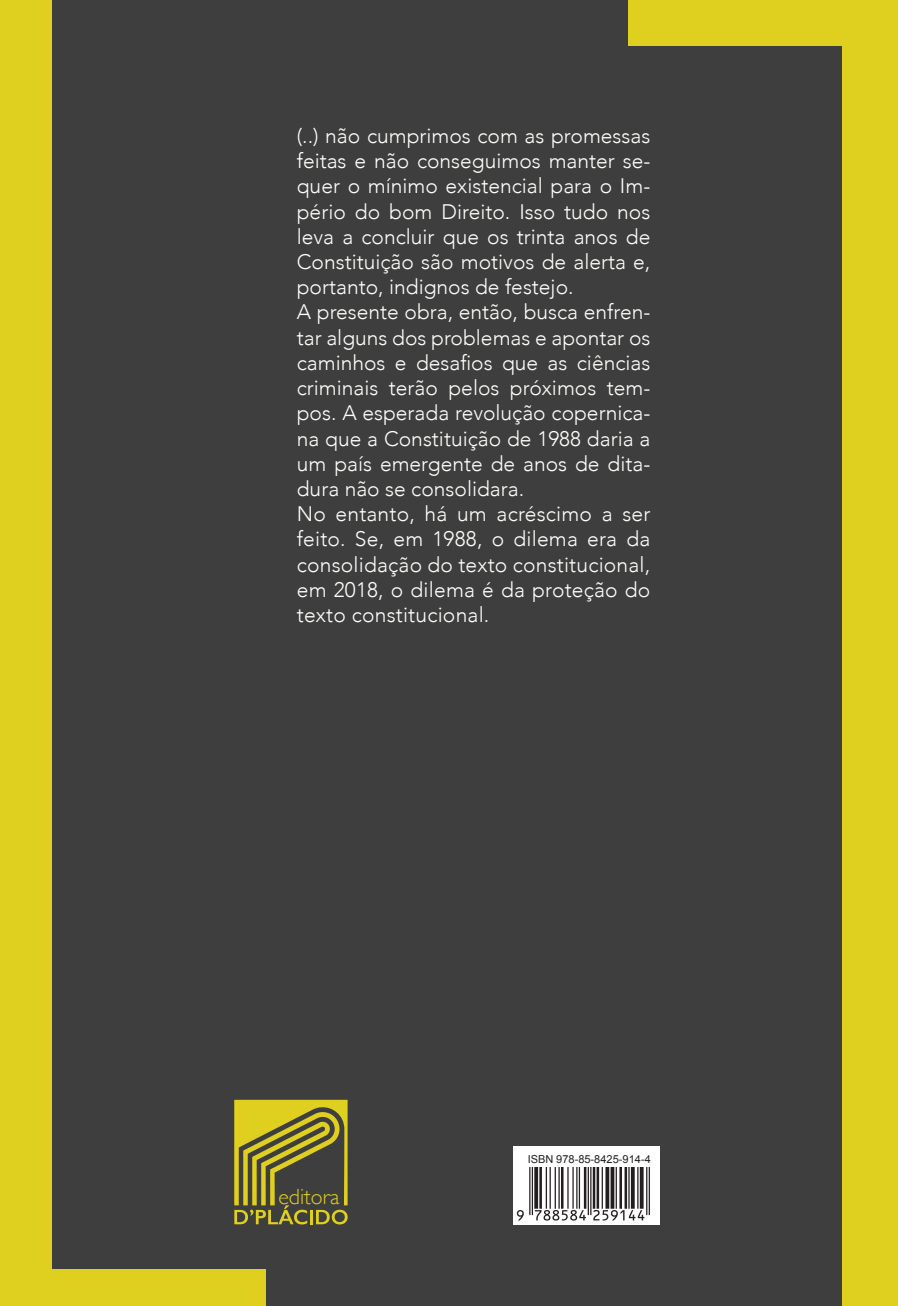
<style>
.page{position:relative;width:898px;height:1306px;background:#fff}
.page>*{position:absolute;margin:0;border:0;box-sizing:border-box;transform-origin:0 0}
.t1{font:300 22px "Gill Sans";color:#dfcf1f}
.t2{font:300 21px/25.2px "Avenir";color:#fffefa}
.t3{font:11px "Arial";color:#231f20}
</style>
<div class="page">
<div style="left:0;top:0;width:897px;height:1305px;background:#3e3e3f"></div>
<hr style="left:897px;top:0;width:1px;height:1305px;background:#dfcf1f">
<hr style="left:897px;top:0;width:1px;height:46px;background:#3e3e3f">
<div style="left:0;top:0;width:51px;height:1305px;background:#dfcf1f"></div>
<div style="left:842px;top:0;width:55px;height:1305px;background:#dfcf1f"></div>
<div style="left:0;top:1269px;width:266px;height:36px;background:#dfcf1f"></div>
<div style="left:628px;top:0;width:269px;height:46px;background:#dfcf1f"></div>
<svg style="left:234px;top:1099px;width:114px;height:125px"></svg>
<div style="left:512px;top:1145px;width:147px;height:79px;background:#fff"></div>
<svg style="left:517px;top:1167px;width:133px;height:53px"></svg>
<p class="t2" style="left:297px;top:123px;width:355px">(..) não cumprimos com as promessas feitas e não conseguimos manter se&shy;quer o mínimo existencial para o Im&shy;pério do bom Direito. Isso tudo nos leva a concluir que os trinta anos de Constituição são motivos de alerta e, portanto, indignos de festejo.<br>A presente obra, então, busca enfren&shy;tar alguns dos problemas e apontar os caminhos e desafios que as ciências criminais terão pelos próximos tem&shy;pos. A esperada revolução copernica&shy;na que a Constituição de 1988 daria a um país emergente de anos de dita&shy;dura não se consolidara.<br>No entanto, há um acréscimo a ser feito. Se, em 1988, o dilema era da consolidação do texto constitucional, em 2018, o dilema é da proteção do texto constitucional.</p>
<p class="t1" style="left:278px;top:1179px;width:62px">editora</p>
<p class="t3" style="left:528px;top:1151px;width:125px">ISBN 978-85-8425-914-4</p>
</div>
